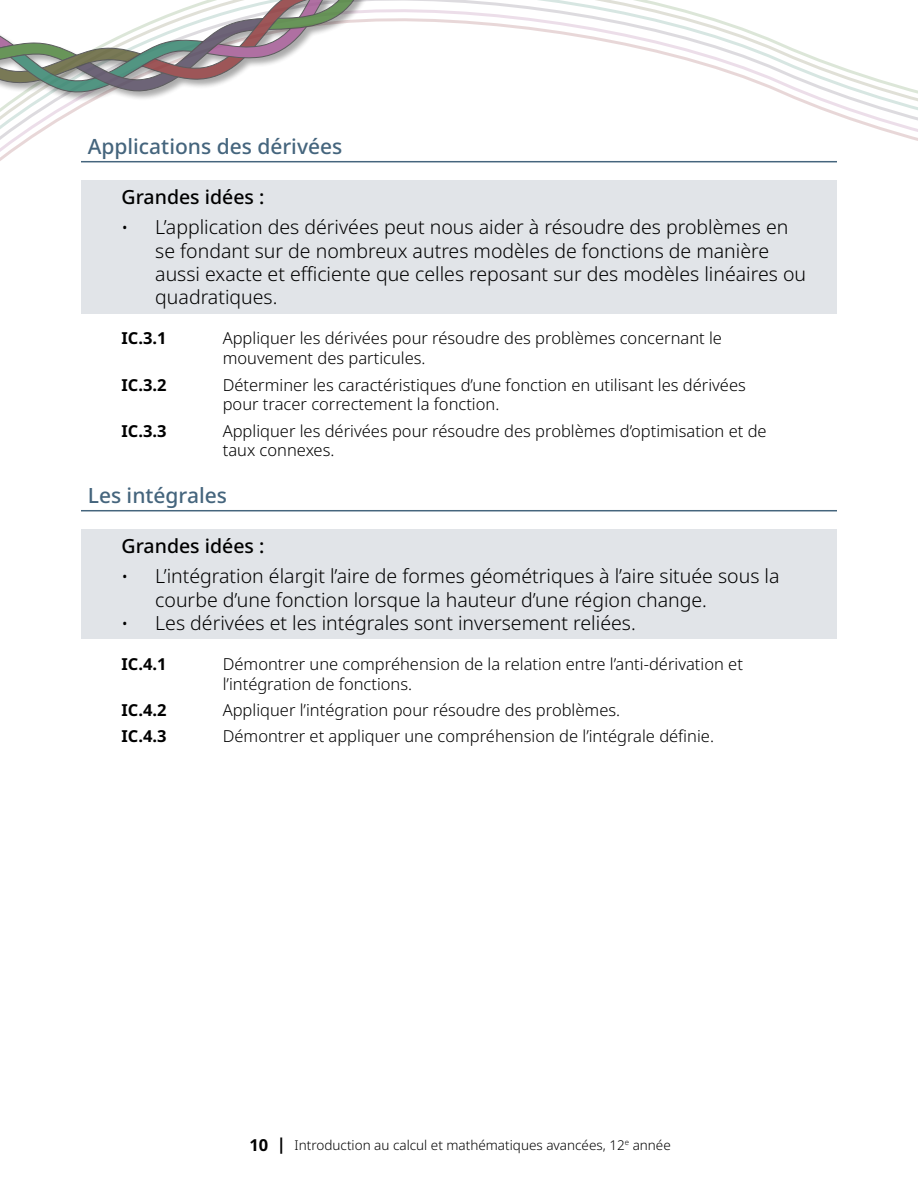
<style>
.page{position:relative;width:918px;height:1188px;background:#fff}
.page>*{position:absolute;margin:0;border:0;box-sizing:border-box;transform-origin:0 0}
.Header_Outcomes{font:500 21px "Noto Sans";color:#45657d}
.t1{font:300 19.5px/23.4px "Noto Sans";color:#000}
.GLO{font:500 19.5px "Noto Sans";color:#000}
.Learning_Outcome{font:300 16.5px/19.8px "Noto Sans";color:#000}
.Learning_Outcome-2{font:700 16.5px "Noto Sans";color:#000}
.t2{font:300 13.5px "Noto Sans";color:#000}
.s1{font-size:18px}
.s2{font-weight:700;font-size:16.5px}
</style>
<div class="page">
<svg style="left:0;top:0;width:918px;height:163px"></svg>
<div style="left:0;top:0;width:515px;height:102px;background:#000;opacity:.4"></div>
<svg style="left:0;top:0;width:407px;height:96px"></svg>
<hr style="left:81px;top:161px;width:756px;height:1px;background:#45657d">
<div style="left:81px;top:180px;width:756px;height:33px;background:#e1e4e8"></div>
<div style="left:81px;top:193px;width:756px;height:120px;background:#e1e4e8"></div>
<hr style="left:81px;top:510px;width:756px;height:1px;background:#45657d">
<div style="left:81px;top:529px;width:756px;height:33px;background:#e1e4e8"></div>
<div style="left:81px;top:542px;width:756px;height:74px;background:#e1e4e8"></div>
<div style="left:81px;top:589px;width:756px;height:50px;background:#e1e4e8"></div>
<h3 class="Header_Outcomes" style="left:88px;top:132px;width:256px">Applications des dérivées</h3>
<h4 class="GLO" style="left:122px;top:183px;width:144px">Grandes idées :</h4>
<p class="t1" style="left:155px;top:216px;width:652px;text-indent:-34px"><span class="s1">•</span> L’application des dérivées peut nous aider à résoudre des problèmes en se fondant sur de nombreux autres modèles de fonctions de manière aussi exacte et efficiente que celles reposant sur des modèles linéaires ou quadratiques.</p>
<p class="Learning_Outcome-2" style="left:122px;top:327px;width:47px">IC.3.1</p>
<p class="Learning_Outcome" style="left:223px;top:329px;width:501px">Appliquer les dérivées pour résoudre des problèmes concernant le mouvement des particules.</p>
<p class="Learning_Outcome-2" style="left:122px;top:373px;width:47px">IC.3.2</p>
<p class="Learning_Outcome" style="left:223px;top:375px;width:525px">Déterminer les caractéristiques d’une fonction en utilisant les dérivées pour tracer correctement la fonction.</p>
<p class="Learning_Outcome-2" style="left:122px;top:419px;width:47px">IC.3.3</p>
<p class="Learning_Outcome" style="left:223px;top:421px;width:545px">Appliquer les dérivées pour résoudre des problèmes d’optimisation et de taux connexes.</p>
<h3 class="Header_Outcomes" style="left:88px;top:481px;width:141px">Les intégrales</h3>
<h4 class="GLO" style="left:122px;top:532px;width:144px">Grandes idées :</h4>
<p class="t1" style="left:155px;top:565px;width:626px;text-indent:-34px"><span class="s1">•</span> L’intégration élargit l’aire de formes géométriques à l’aire située sous la courbe d’une fonction lorsque la hauteur d’une région change.</p>
<p class="t1" style="left:122px;top:612px;width:516px"><span class="s1">•</span> Les dérivées et les intégrales sont inversement reliées.</p>
<p class="Learning_Outcome-2" style="left:122px;top:652px;width:47px">IC.4.1</p>
<p class="Learning_Outcome" style="left:223px;top:655px;width:522px">Démontrer une compréhension de la relation entre l’anti-dérivation et l’intégration de fonctions.</p>
<p class="Learning_Outcome-2" style="left:122px;top:699px;width:47px">IC.4.2</p>
<p class="Learning_Outcome" style="left:223px;top:701px;width:399px">Appliquer l’intégration pour résoudre des problèmes.</p>
<p class="Learning_Outcome-2" style="left:122px;top:725px;width:47px">IC.4.3</p>
<p class="Learning_Outcome" style="left:223px;top:727px;width:493px">Démontrer et appliquer une compréhension de l’intégrale définie.</p>
<p class="t2" style="left:249px;top:1135px;width:423px"><span class="s2">10 |</span> Introduction au calcul et mathématiques avancées, 12<sup>e</sup> année</p>
</div>
